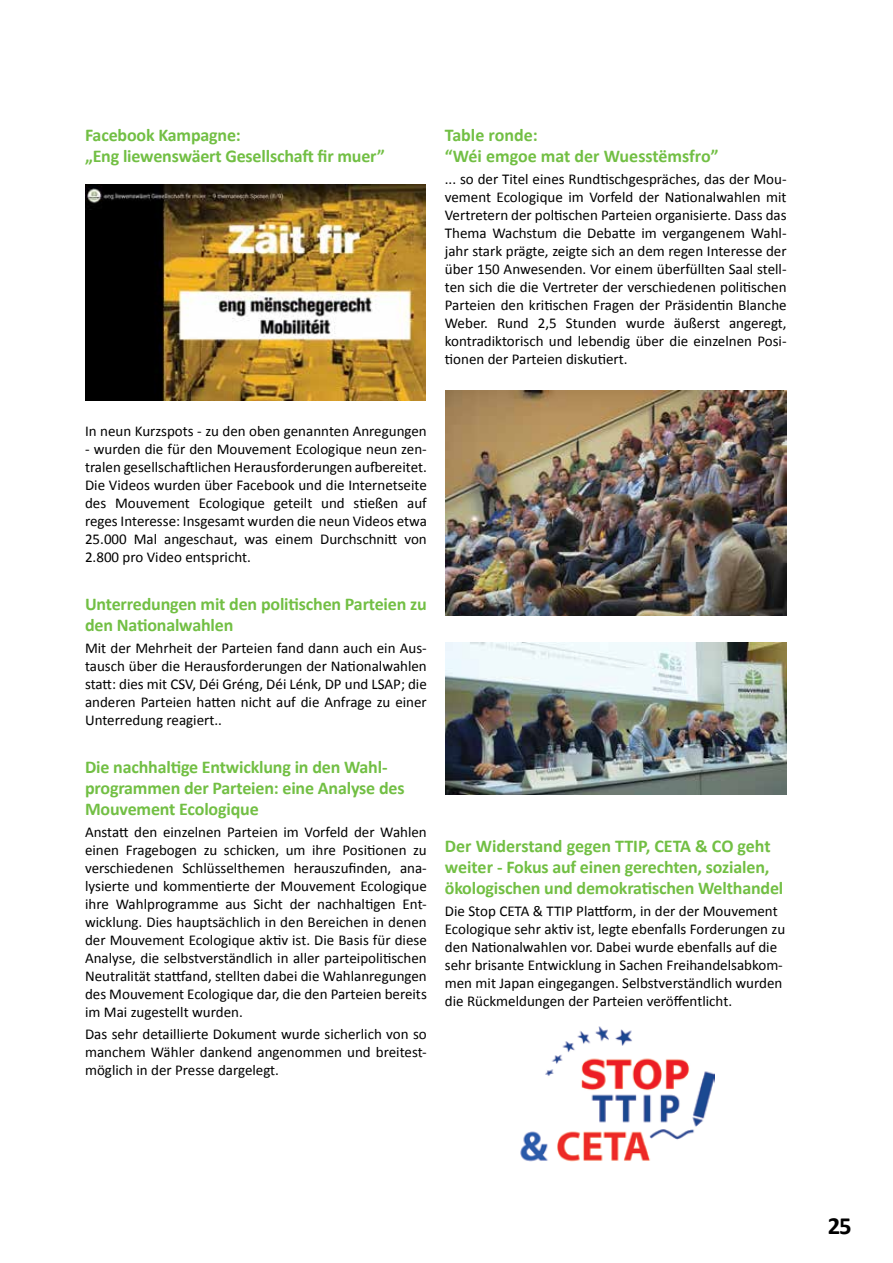
<style>
.page{position:relative;width:893px;height:1263px;background:#fff}
.page>*{position:absolute;margin:0;border:0;box-sizing:border-box;transform-origin:0 0}
.t1{font:700 24.75px "Calibri";color:#000}
.t2{font:700 18px/21px "Calibri";letter-spacing:-.01em;color:#72bf44}
.t3{font:15px/18px "Calibri";color:#000;text-align:justify}
</style>
<div class="page">
<img style="left:85px;top:184px;width:340px;height:216px">
<img style="left:446px;top:390px;width:341px;height:225px">
<img style="left:446px;top:643px;width:341px;height:151px">
<img style="left:520px;top:1027px;width:194px;height:135px">
<p class="t2" style="left:85px;top:125px;width:301px">Facebook Kampagne:<br>„Eng liewenswäert Gesellschaft fir muer”</p>
<p class="t2" style="left:445px;top:125px;width:275px">Table ronde:<br>“Wéi emgoe mat der Wuesstëmsfro”</p>
<p class="t3" style="left:445px;top:170px;width:343px">... so der Titel eines Rundtischgespräches, das der Mou&shy;vement Ecologique im Vorfeld der Nationalwahlen mit Vertretern der poltischen Parteien organisierte. Dass das Thema Wachstum die Debatte im vergangenem Wahl&shy;jahr stark prägte, zeigte sich an dem regen Interesse der über 150 Anwesenden. Vor einem überfüllten Saal stell&shy;ten sich die die Vertreter der verschiedenen politischen Parteien den kritischen Fragen der Präsidentin Blanche Weber. Rund 2,5 Stunden wurde äußerst angeregt, kontradiktorisch und lebendig über die einzelnen Posi&shy;tionen der Parteien diskutiert.</p>
<p class="t3" style="left:85px;top:422px;width:343px">In neun Kurzspots - zu den oben genannten Anregungen</p>
<p class="t3" style="left:85px;top:440px;width:343px">- wurden die für den Mouvement Ecologique neun zen&shy;tralen gesellschaftlichen Herausforderungen aufbereitet.<br>Die Videos wurden über Facebook und die Internetseite des Mouvement Ecologique geteilt und stießen auf reges Interesse: Insgesamt wurden die neun Videos etwa 25.000 Mal angeschaut, was einem Durchschnitt von 2.800 pro Video entspricht.</p>
<p class="t2" style="left:85px;top:593px;width:343px">Unterredungen mit den politischen Parteien zu den Nationalwahlen</p>
<p class="t3" style="left:85px;top:639px;width:343px">Mit der Mehrheit der Parteien fand dann auch ein Aus&shy;tausch über die Herausforderungen der Nationalwahlen statt: dies mit CSV, Déi Gréng, Déi Lénk, DP und LSAP; die anderen Parteien hatten nicht auf die Anfrage zu einer Unterredung reagiert..</p>
<p class="t2" style="left:85px;top:756px;width:321px">Die nachhaltige Entwicklung in den Wahl&shy;programmen der Parteien: eine Analyse des<br>Mouvement Ecologique</p>
<p class="t3" style="left:85px;top:823px;width:343px">Anstatt den einzelnen Parteien im Vorfeld der Wahlen einen Fragebogen zu schicken, um ihre Positionen zu verschiedenen Schlüsselthemen herauszufinden, ana&shy;lysierte und kommentierte der Mouvement Ecologique ihre Wahlprogramme aus Sicht der nachhaltigen Ent&shy;wicklung. Dies hauptsächlich in den Bereichen in denen der Mouvement Ecologique aktiv ist. Die Basis für diese Analyse, die selbstverständlich in aller parteipolitischen Neutralität stattfand, stellten dabei die Wahlanregungen des Mouvement Ecologique dar, die den Parteien bereits im Mai zugestellt wurden.</p>
<p class="t3" style="left:85px;top:1025px;width:343px">Das sehr detaillierte Dokument wurde sicherlich von so manchem Wähler dankend angenommen und breitest&shy;möglich in der Presse dargelegt.</p>
<p class="t2" style="left:445px;top:835px;width:340px">Der Widerstand gegen TTIP, CETA &amp; CO geht weiter - Fokus auf einen gerechten, sozialen, ökologischen und demokratischen Welthandel</p>
<p class="t3" style="left:445px;top:902px;width:342px;text-align:left">Die Stop CETA &amp; TTIP Plattform, in der der Mouvement Ecologique sehr aktiv ist, legte ebenfalls Forderungen zu den Nationalwahlen vor. Dabei wurde ebenfalls auf die sehr brisante Entwicklung in Sachen Freihandelsabkom&shy;men mit Japan eingegangen. Selbstverständlich wurden die Rückmeldungen der Parteien veröffentlicht.</p>
<h1 class="t1" style="left:828px;top:1210px;width:25px">25</h1>
</div>
